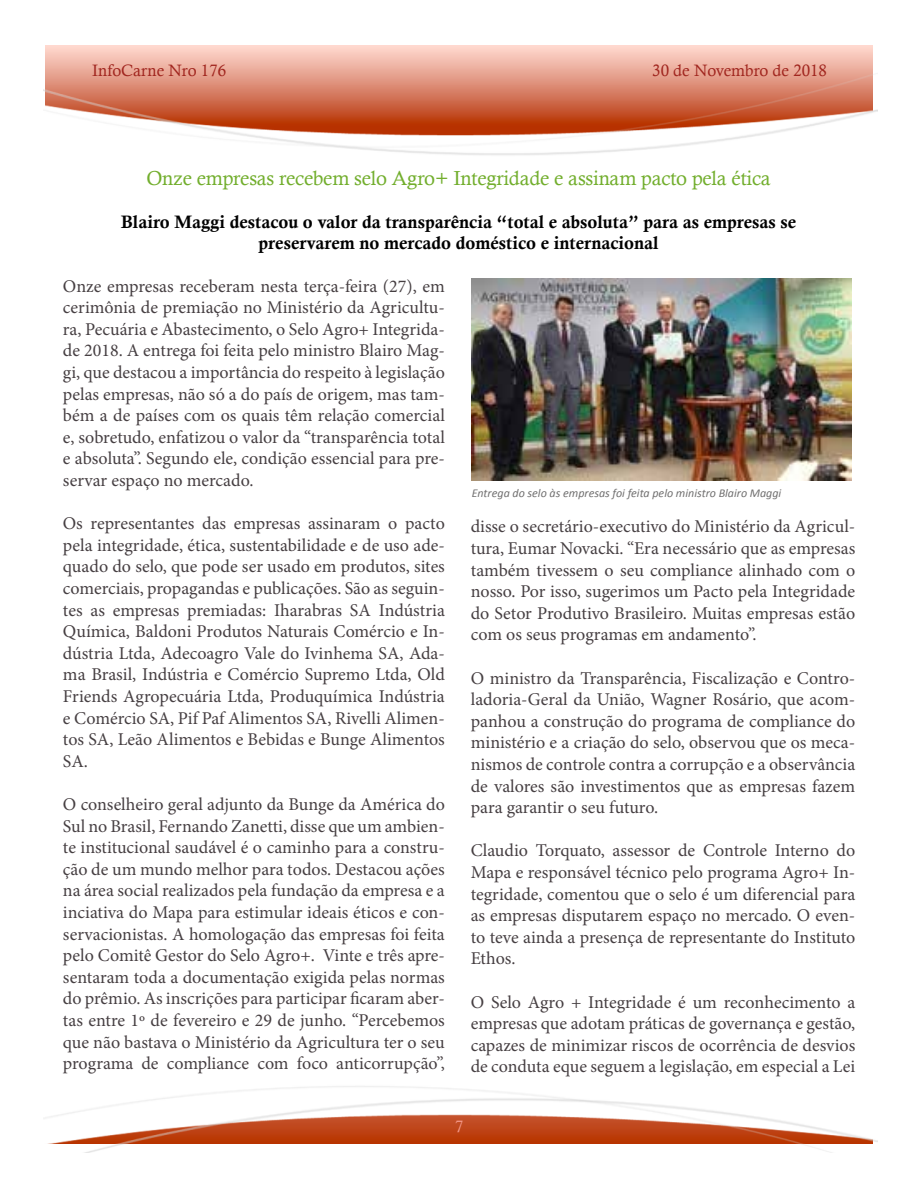
<style>
.page{position:relative;width:918px;height:1188px;background:#fff}
.page>*{position:absolute;margin:0;border:0;box-sizing:border-box;transform-origin:0 0}
.t1{font:20.25px "Calisto";letter-spacing:-.01em;color:#72ae2d}
.t2{font:18px/21.6px "Minion Pro";color:#463f42;text-align:justify}
.t3{font:18px/21.6px "Calis MT Bol";color:#000;text-align:center}
.t4{font:16.5px "Calisto";color:#a1261f}
.t5{font:16.5px "Calisto";color:#f39889}
.t6{font:italic 12px "Calibri";color:#706f6f}
</style>
<div class="page">
<img style="left:44px;top:45px;width:834px;height:1107px">
<img style="left:472px;top:279px;width:380px;height:201px">
<p class="t4" style="left:92px;top:61px;width:135px">InfoCarne Nro 176</p>
<p class="t4" style="left:652px;top:61px;width:176px">30 de Novembro de 2018</p>
<p class="t1" style="left:146px;top:166px;width:626px">Onze empresas recebem selo Agro+ Integridade e assinam pacto pela ética</p>
<p class="t3" style="left:121px;top:211px;width:677px">Blairo Maggi destacou o valor da transparência “total e absoluta” para as empresas se preservarem no mercado doméstico e internacional</p>
<p class="t2" style="left:63px;top:275px;width:383px">Onze empresas receberam nesta terça-feira (27), em cerimônia de premiação no Ministério da Agricultu&shy;ra, Pecuária e Abastecimento, o Selo Agro+ Integrida&shy;de 2018. A entrega foi feita pelo ministro Blairo Mag&shy;gi, que destacou a importância do respeito à legislação pelas empresas, não só a do país de origem, mas tam&shy;bém a de países com os quais têm relação comercial e, sobretudo, enfatizou o valor da “transparência total e absoluta”. Segundo ele, condição essencial para pre&shy;servar espaço no mercado.</p>
<p class="t2" style="left:63px;top:513px;width:383px">Os representantes das empresas assinaram o pacto pela integridade, ética, sustentabilidade e de uso ade&shy;quado do selo, que pode ser usado em produtos, sites comerciais, propagandas e publicações. São as seguin&shy;tes as empresas premiadas: Iharabras SA Indústria Química, Baldoni Produtos Naturais Comércio e In&shy;dústria Ltda, Adecoagro Vale do Ivinhema SA, Ada&shy;ma Brasil, Indústria e Comércio Supremo Ltda, Old Friends Agropecuária Ltda, Produquímica Indústria e Comércio SA, Pif Paf Alimentos SA, Rivelli Alimen&shy;tos SA, Leão Alimentos e Bebidas e Bunge Alimentos SA.</p>
<p class="t2" style="left:63px;top:794px;width:383px">O conselheiro geral adjunto da Bunge da América do Sul no Brasil, Fernando Zanetti, disse que um ambien&shy;te institucional saudável é o caminho para a constru&shy;ção de um mundo melhor para todos. Destacou ações na área social realizados pela fundação da empresa e a inciativa do Mapa para estimular ideais éticos e con&shy;servacionistas. A homologação das empresas foi feita pelo Comitê Gestor do Selo Agro+. Vinte e três apre&shy;sentaram toda a documentação exigida pelas normas do prêmio. As inscrições para participar ficaram aber&shy;tas entre 1º de fevereiro e 29 de junho. “Percebemos que não bastava o Ministério da Agricultura ter o seu programa de compliance com foco anticorrupção”,</p>
<p class="t6" style="left:472px;top:485px;width:311px">Entrega do selo às empresas foi feita pelo ministro Blairo Maggi</p>
<p class="t2" style="left:471px;top:516px;width:386px">disse o secretário-executivo do Ministério da Agricul&shy;tura, Eumar Novacki. “Era necessário que as empresas também tivessem o seu compliance alinhado com o nosso. Por isso, sugerimos um Pacto pela Integridade do Setor Produtivo Brasileiro. Muitas empresas estão com os seus programas em andamento”.</p>
<p class="t2" style="left:471px;top:667px;width:386px">O ministro da Transparência, Fiscalização e Contro&shy;ladoria-Geral da União, Wagner Rosário, que acom&shy;panhou a construção do programa de compliance do ministério e a criação do selo, observou que os meca&shy;nismos de controle contra a corrupção e a observância de valores são investimentos que as empresas fazem para garantir o seu futuro.</p>
<p class="t2" style="left:471px;top:840px;width:386px">Claudio Torquato, assessor de Controle Interno do Mapa e responsável técnico pelo programa Agro+ In&shy;tegridade, comentou que o selo é um diferencial para as empresas disputarem espaço no mercado. O even&shy;to teve ainda a presença de representante do Instituto Ethos.</p>
<p class="t2" style="left:471px;top:991px;width:386px">O Selo Agro + Integridade é um reconhecimento a empresas que adotam práticas de governança e gestão, capazes de minimizar riscos de ocorrência de desvios de conduta eque seguem a legislação, em especial a Lei</p>
<p class="t5" style="left:455px;top:1117px;width:10px">7</p>
</div>
